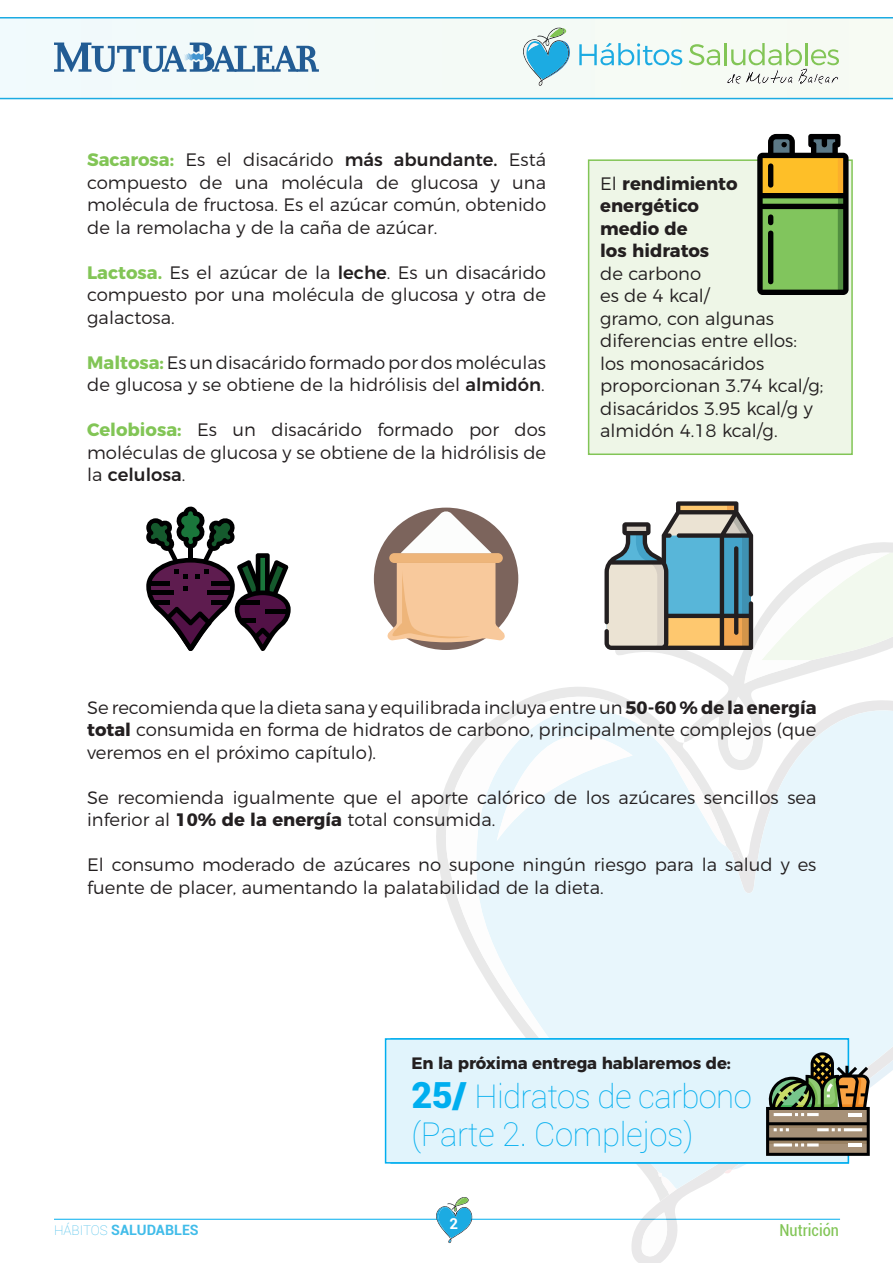
<style>
.page{position:relative;width:893px;height:1263px;background:#fff}
.page>*{position:absolute;margin:0;border:0;box-sizing:border-box;transform-origin:0 0}
.t1{font:500 39px "Roboto";color:#00aeef}
.t2{font:100 33px/38.5px "Roboto";letter-spacing:-.02em;color:#00aeef}
.t3{font:300 18px/22.5px "Montserrat";color:#231f20;text-align:justify}
.t4{font:700 18px/22.5px "Montserrat";color:#231f20}
.t5{font:700 16.5px "Montserrat";letter-spacing:-.01em;color:#231f20}
.t6{font:condensed 16.5px "Roboto";color:#82c556}
.t7{font:700 15px "Roboto";color:#fff}
.t8{font:700 14.25px "Roboto";color:#41bce9}
.s1{font-weight:700;color:#82c556}
.s2{font-weight:500}
.s3{font-weight:300}
.s4{font-weight:700}
.s5{font-weight:900;font-size:36px}
.s6{font-weight:100;font-size:13.5px}
</style>
<div class="page">
<div style="left:0;top:17px;width:893px;height:82px;background:#f3faf6"></div>
<hr style="left:54px;top:1219px;width:786px;height:1px;background:#00aeef">
<svg style="left:436px;top:1201px;width:37px;height:42px"></svg>
<svg style="left:54px;top:43px;width:265px;height:29px"></svg>
<svg style="left:579px;top:43px;width:103px;height:22px"></svg>
<svg style="left:689px;top:44px;width:31px;height:21px"></svg>
<hr style="left:724px;top:43px;width:3px;height:22px;background:#82c556">
<svg style="left:726px;top:43px;width:113px;height:42px"></svg>
<svg style="left:523px;top:27px;width:47px;height:59px"></svg>
<svg style="left:631px;top:1201px;width:209px;height:62px"></svg>
<svg style="left:435px;top:687px;width:261px;height:514px"></svg>
<svg style="left:614px;top:684px;width:157px;height:13px"></svg>
<svg style="left:475px;top:700px;width:418px;height:489px;fill:#e8f6fc"></svg>
<svg style="left:640px;top:1212px;width:29px;height:46px"></svg>
<svg style="left:435px;top:695px;width:208px;height:343px;fill:#e8f6fc"></svg>
<svg style="left:657px;top:1171px;width:20px;height:24px"></svg>
<svg style="left:642px;top:697px;width:115px;height:149px"></svg>
<svg style="left:497px;top:723px;width:136px;height:118px"></svg>
<div style="left:588px;top:159px;width:265px;height:296px;background:#eef6e7;border:2px solid #82c556"></div>
<svg style="left:757px;top:134px;width:91px;height:161px;background:#758940"></svg>
<div style="left:385px;top:1038px;width:464px;height:125px;background:#e1f4fc;border:2px solid #00aeef"></div>
<svg style="left:146px;top:506px;width:145px;height:145px"></svg>
<div style="left:374px;top:508px;width:144px;height:142px;background:#7c645c;border-radius:50%"></div>
<div style="left:389px;top:553px;width:114px;height:10px;background:#eeb57a;border-radius:5px"></div>
<svg style="left:387px;top:563px;width:118px;height:79px;background:#e7bb94"></svg>
<svg style="left:400px;top:511px;width:92px;height:42px"></svg>
<svg style="left:604px;top:501px;width:289px;height:183px"></svg>
<svg style="left:766px;top:1052px;width:104px;height:104px"></svg>
<hr style="left:774px;top:1143px;width:18px;height:3px;background:#fff">
<hr style="left:848px;top:1143px;width:14px;height:3px;background:#fff">
<p class="t3" style="left:87px;top:147px;width:460px"><span class="s1">Sacarosa:</span> Es el disacárido <span class="s2">más abundante.</span> Está compuesto de una molécula de glucosa y una molécula de fructosa. Es el azúcar común, obtenido de la remolacha y de la caña de azúcar.</p>
<p class="t3" style="left:87px;top:260px;width:460px"><span class="s1">Lactosa.</span> Es el azúcar de la <span class="s2">leche</span>. Es un disacárido compuesto por una molécula de glucosa y otra de galactosa.</p>
<p class="t3" style="left:87px;top:350px;width:460px"><span class="s1">Maltosa:</span> Es un disacárido formado por dos moléculas de glucosa y se obtiene de la hidrólisis del <span class="s2">almidón</span>.</p>
<p class="t3" style="left:87px;top:417px;width:460px"><span class="s1">Celobiosa:</span> Es un disacárido formado por dos moléculas de glucosa y se obtiene de la hidrólisis de la <span class="s2">celulosa</span>.</p>
<p class="t4" style="left:600px;top:171px;width:139px"><span class="s3">El</span> rendimiento energético medio de<br>los hidratos</p>
<p class="t3" style="left:600px;top:260px;width:225px;text-align:left">de carbono<br>es de 4 kcal/<br>gramo, con algunas diferencias entre ellos: los monosacáridos proporcionan 3.74 kcal/g; disacáridos 3.95 kcal/g y almidón 4.18 kcal/g.</p>
<p class="t3" style="left:87px;top:695px;width:731px">Se recomienda que la dieta sana y equilibrada incluya entre un <span class="s4">50-60 % de la energía total</span> consumida en forma de hidratos de carbono, principalmente complejos (que veremos en el próximo capítulo).</p>
<p class="t3" style="left:87px;top:785px;width:731px">Se recomienda igualmente que el aporte calórico de los azúcares sencillos sea inferior al <span class="s4">10% de la energía</span> total consumida.</p>
<p class="t3" style="left:87px;top:852px;width:731px">El consumo moderado de azúcares no supone ningún riesgo para la salud y es fuente de placer, aumentando la palatabilidad de la dieta.</p>
<p class="t5" style="left:579px;top:1049px;width:158px">ga hablaremos de:</p>
<h1 class="t1" style="left:410px;top:1074px;width:289px">02 / La nutrición</h1>
<p class="t5" style="left:411px;top:1050px;width:321px">En la próxima entrega hablaremos de:</p>
<h2 class="t2" style="left:411px;top:1076px;width:342px"><span class="s5">25/</span> Hidratos de carbono (Parte 2. Complejos)</h2>
<p class="t8" style="left:54px;top:1220px;width:146px"><span class="s6">HÁBITOS</span> SALUDABLES</p>
<p class="t7" style="left:450px;top:1213px;width:10px">2</p>
<p class="t6" style="left:779px;top:1218px;width:61px">Nutrición</p>
</div>
